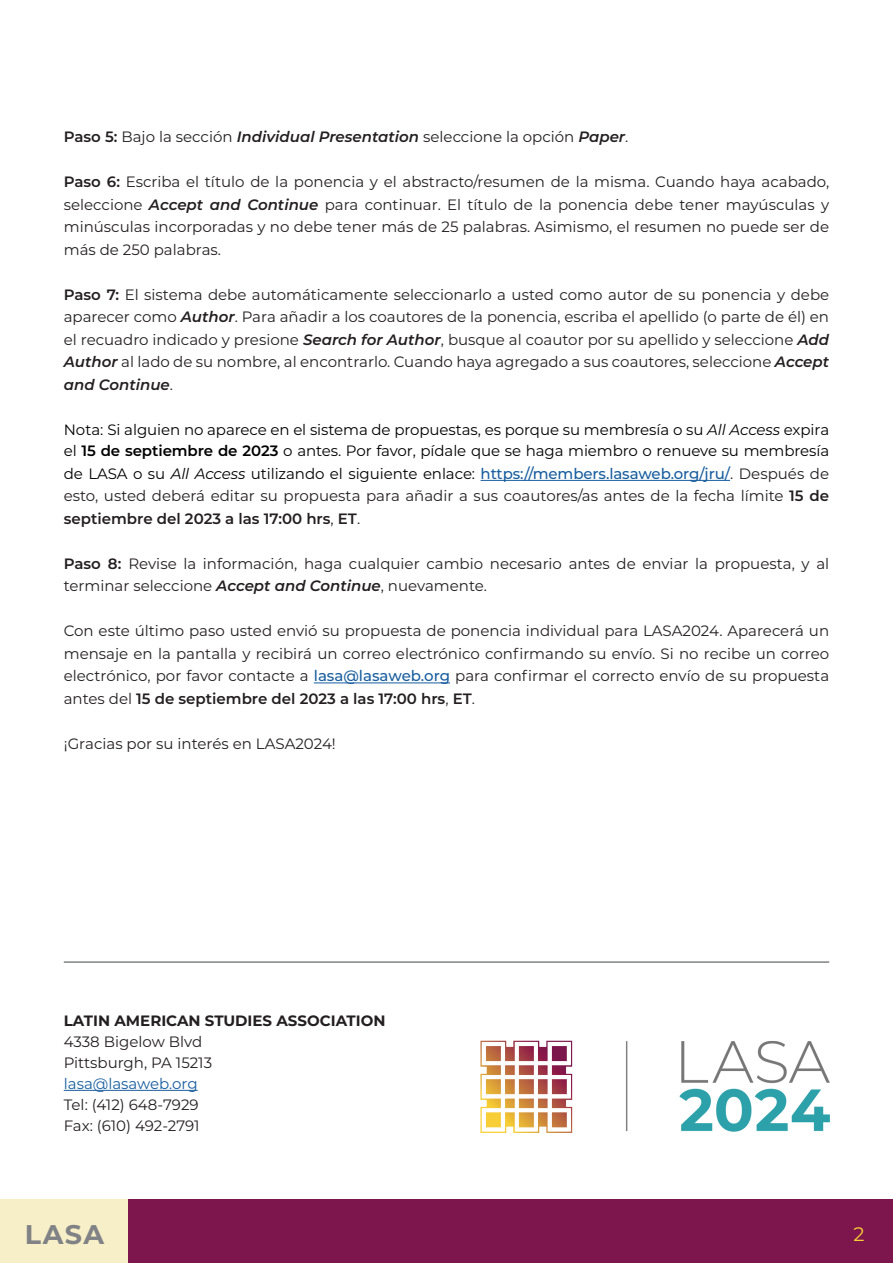
<style>
.page{position:relative;width:893px;height:1263px;background:#fff}
.page>*{position:absolute;margin:0;border:0;box-sizing:border-box;transform-origin:0 0}
.t1{font:700 27px "Montserrat";color:#808285}
.t2{font:19.5px "Montserrat";color:#f8ce34}
.Cuerpo_de_texto{font:15px/22.5px "Montserrat";color:#231f20;text-align:justify}
.t3{font:15px/22.4px "Montserrat";color:#000;text-align:justify}
.Cuerpo_de_texto_resaltado{font:700 15px "Montserrat";color:#231f20}
.Cuerpo_de_texto-2{font:15px "Montserrat";color:#175d9e}
.s1{font-weight:600}
.s2{font-weight:600;font-style:italic}
.s3{font-style:italic}
.s4{font-weight:500;color:#175d9e}
.s5{color:#231f20}
.s6{font-weight:600;color:#231f20}
</style>
<div class="page">
<div style="left:0;top:1199px;width:129px;height:64px;background:#f6efc7"></div>
<div style="left:129px;top:1199px;width:764px;height:64px;background:#7d164c"></div>
<hr style="left:481px;top:480px;width:249px;height:1px;background:#175d9e">
<hr style="left:314px;top:682px;width:136px;height:1px;background:#175d9e">
<hr style="left:64px;top:1090px;width:134px;height:1px;background:#175d9e">
<hr style="left:64px;top:961px;width:765px;height:2px;background:#808285">
<img style="left:480px;top:1040px;width:349px;height:93px">
<p class="Cuerpo_de_texto" style="left:64px;top:125px;width:566px"><span class="s1">Paso 5:</span> Bajo la sección <span class="s2">Individual Presentation</span> seleccione la opción <span class="s2">Paper</span>.</p>
<p class="Cuerpo_de_texto" style="left:64px;top:170px;width:767px"><span class="s1">Paso 6:</span> Escriba el título de la ponencia y el abstracto/resumen de la misma. Cuando haya acabado, seleccione <span class="s2">Accept and Continue</span> para continuar. El título de la ponencia debe tener mayúsculas y minúsculas incorporadas y no debe tener más de 25 palabras. Asimismo, el resumen no puede ser de más de 250 palabras.</p>
<p class="Cuerpo_de_texto" style="left:64px;top:282px;width:767px"><span class="s1">Paso 7:</span> El sistema debe automáticamente seleccionarlo a usted como autor de su ponencia y debe aparecer como <span class="s2">Author</span>. Para añadir a los coautores de la ponencia, escriba el apellido (o parte de él) en el recuadro indicado y presione <span class="s2">Search for Author</span>, busque al coautor por su apellido y seleccione <span class="s2">Add Author</span> al lado de su nombre, al encontrarlo. Cuando haya agregado a sus coautores, seleccione <span class="s2">Accept and Continue</span>.</p>
<p class="t3" style="left:64px;top:418px;width:767px">Nota: Si alguien no aparece en el sistema de propuestas, es porque su membresía o su <span class="s3">All Access</span> expira el <span class="s1">15 de septiembre de 2023</span> o antes. Por favor, pídale que se haga miembro o renueve su membresía de LASA o su <span class="s3">All Access</span> utilizando el siguiente enlace: <span class="s4">https://members.lasaweb.org/jru/</span><span class="s5">. Después de esto, usted deberá editar su propuesta para añadir a sus coautores/as antes de la fecha límite</span> <span class="s6">15 de septiembre del 2023 a las 17:00 hrs</span><span class="s5">,</span> <span class="s6">ET</span><span class="s5">.</span></p>
<p class="Cuerpo_de_texto" style="left:64px;top:552px;width:767px"><span class="s1">Paso 8:</span> Revise la información, haga cualquier cambio necesario antes de enviar la propuesta, y al terminar seleccione <span class="s2">Accept and Continue</span>, nuevamente.</p>
<p class="Cuerpo_de_texto" style="left:64px;top:619px;width:767px">Con este último paso usted envió su propuesta de ponencia individual para LASA2024. Aparecerá un mensaje en la pantalla y recibirá un correo electrónico confirmando su envío. Si no recibe un correo electrónico, por favor contacte a <span class="s4">lasa@lasaweb.org</span> para confirmar el correcto envío de su propuesta antes del <span class="s1">15 de septiembre del 2023 a las 17:00 hrs</span>, <span class="s1">ET</span>.</p>
<p class="Cuerpo_de_texto" style="left:64px;top:732px;width:274px">¡Gracias por su interés en LASA2024!</p>
<p class="Cuerpo_de_texto_resaltado" style="left:64px;top:1010px;width:323px">LATIN AMERICAN STUDIES ASSOCIATION</p>
<p class="Cuerpo_de_texto" style="left:64px;top:1030px;width:140px">4338 Bigelow Blvd</p>
<p class="Cuerpo_de_texto" style="left:64px;top:1051px;width:150px">Pittsburgh, PA 15213</p>
<p class="Cuerpo_de_texto-2" style="left:64px;top:1073px;width:135px">lasa@lasaweb.org</p>
<p class="Cuerpo_de_texto" style="left:64px;top:1093px;width:136px">Tel: (412) 648-7929</p>
<p class="Cuerpo_de_texto" style="left:64px;top:1114px;width:137px">Fax: (610) 492-2791</p>
<h1 class="t1" style="left:25px;top:1215px;width:81px">LASA</h1>
<h2 class="t2" style="left:853px;top:1220px;width:13px">2</h2>
</div>
